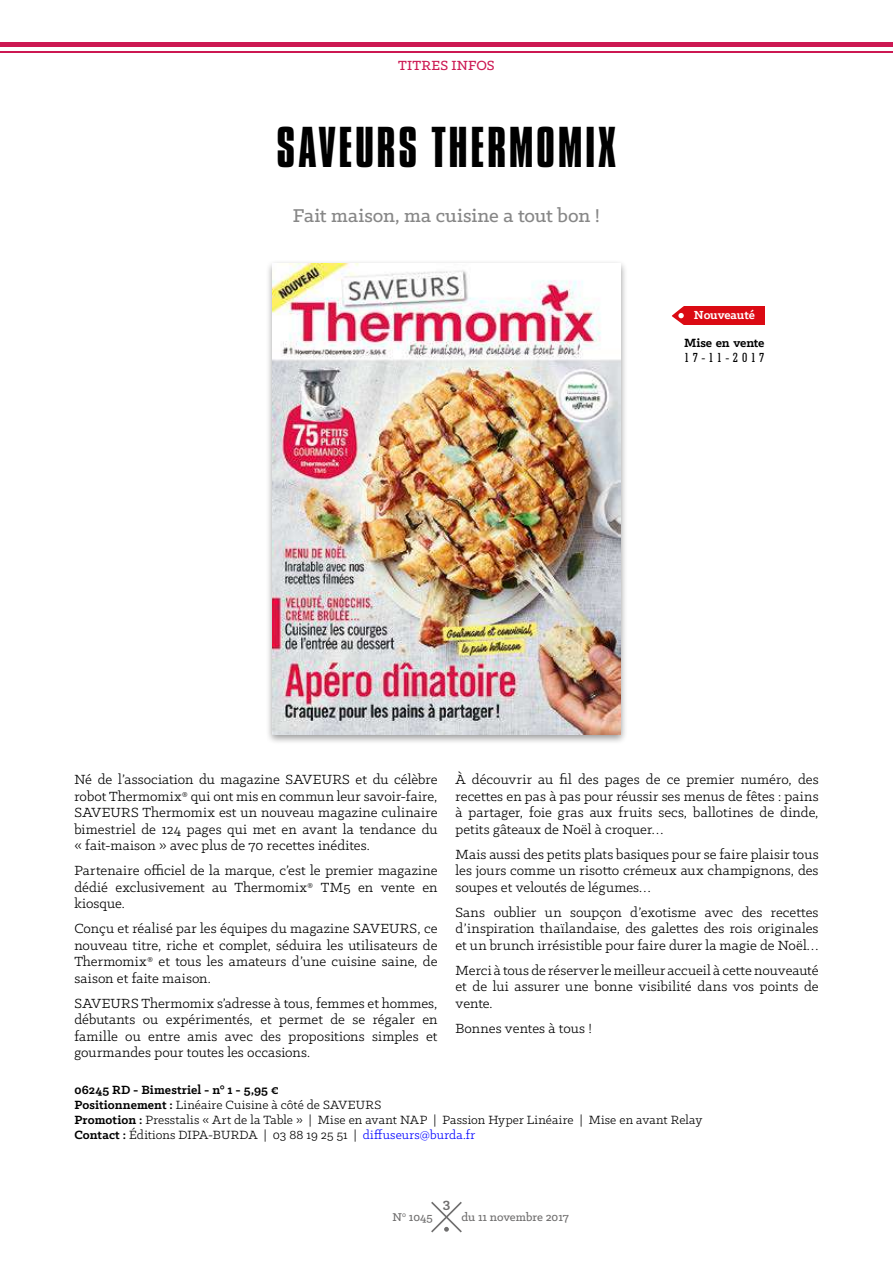
<style>
.page{position:relative;width:893px;height:1263px;background:#fff}
.page>*{position:absolute;margin:0;border:0;box-sizing:border-box;transform-origin:0 0}
.t1{font:49.5px "Compacta BT";letter-spacing:.05em;color:#000}
.t2{font:500 21px "Klinic Slab";color:#878787}
.t3{font:15px/16.5px "Klinic Slab";letter-spacing:.005em;color:#000;text-align:justify}
.t4{font:500 15px "Klinic Slab";letter-spacing:.015em;color:#cc1852}
.t5{font:700 15px "Klinic Slab";color:#706f6f}
.t6{font:13.5px/15px "Klinic Slab";letter-spacing:.015em;color:#000}
.t7{font:700 13.5px "Klinic Slab";letter-spacing:-.015em;color:#000}
.t8{font:500 condensed 13.5px "Geometric Slab 703 BT";letter-spacing:.24em;color:#000}
.t9{font:700 13.2px "Klinic Slab";color:#fff}
.t10{font:500 12.75px "Klinic Slab";color:#706f6f}
.s1{font-weight:700}
.s2{color:#00f}
</style>
<div class="page">
<svg style="left:431px;top:1202px;width:31px;height:30px"></svg>
<hr style="left:0;top:43px;width:893px;height:4px;background:#cc1852">
<hr style="left:0;top:51px;width:893px;height:1px;background:#cc1852">
<div style="left:265px;top:260px;width:363px;height:484px;background:#000;opacity:.4"></div>
<img style="left:272px;top:264px;width:349px;height:470px">
<div style="left:684px;top:306px;width:80px;height:19px;background:#db0a13"></div>
<svg style="left:672px;top:306px;width:12px;height:19px"></svg>
<p class="t4" style="left:398px;top:56px;width:98px">TITRES INFOS</p>
<h1 class="t1" style="left:277px;top:119px;width:341px">SAVEURS THERMOMIX</h1>
<h2 class="t2" style="left:293px;top:202px;width:309px">Fait maison, ma cuisine a tout bon !</h2>
<p class="t9" style="left:694px;top:306px;width:63px">Nouveauté</p>
<p class="t7" style="left:684px;top:334px;width:82px">Mise en vente</p>
<p class="t8" style="left:684px;top:349px;width:82px">17-11-2017</p>
<p class="t3" style="left:74px;top:771px;width:365px">Né de l’association du magazine SAVEURS et du célèbre robot Thermomix® qui ont mis en commun leur savoir-faire, SAVEURS Thermomix est un nouveau magazine culinaire bimestriel de 124 pages qui met en avant la tendance du « fait-maison » avec plus de 70 recettes inédites.</p>
<p class="t3" style="left:74px;top:862px;width:365px">Partenaire officiel de la marque, c’est le premier magazine dédié exclusivement au Thermomix® TM5 en vente en kiosque.</p>
<p class="t3" style="left:74px;top:920px;width:365px">Conçu et réalisé par les équipes du magazine SAVEURS, ce nouveau titre, riche et complet, séduira les utilisateurs de Thermomix® et tous les amateurs d’une cuisine saine, de saison et faite maison.</p>
<p class="t3" style="left:74px;top:994px;width:365px">SAVEURS Thermomix s’adresse à tous, femmes et hommes, débutants ou expérimentés, et permet de se régaler en famille ou entre amis avec des propositions simples et gourmandes pour toutes les occasions.</p>
<p class="t3" style="left:455px;top:771px;width:365px">À découvrir au fil des pages de ce premier numéro, des recettes en pas à pas pour réussir ses menus de fêtes : pains à partager, foie gras aux fruits secs, ballotines de dinde, petits gâteaux de Noël à croquer…</p>
<p class="t3" style="left:455px;top:845px;width:365px">Mais aussi des petits plats basiques pour se faire plaisir tous les jours comme un risotto crémeux aux champignons, des soupes et veloutés de légumes…</p>
<p class="t3" style="left:455px;top:903px;width:365px">Sans oublier un soupçon d’exotisme avec des recettes d’inspiration thaïlandaise, des galettes des rois originales et un brunch irrésistible pour faire durer la magie de Noël…</p>
<p class="t3" style="left:455px;top:961px;width:365px">Merci à tous de réserver le meilleur accueil à cette nouveauté et de lui assurer une bonne visibilité dans vos points de vente.</p>
<p class="t3" style="left:455px;top:1019px;width:138px">Bonnes ventes à tous !</p>
<p class="t6" style="left:74px;top:1082px;width:629px"><span class="s1">06245 RD - Bimestriel - n° 1 - 5,95 €<br>Positionnement :</span> Linéaire Cuisine à côté de SAVEURS<br><span class="s1">Promotion :</span> Presstalis « Art de la Table » | Mise en avant NAP | Passion Hyper Linéaire | Mise en avant Relay <span class="s1">Contact :</span> Éditions DIPA-BURDA | 03 88 19 25 51 | <span class="s2">diffuseurs@burda.fr</span></p>
<p class="t5" style="left:443px;top:1194px;width:9px">3</p>
<p class="t10" style="left:393px;top:1209px;width:42px">N<sup>0</sup> 1045</p>
<p class="t10" style="left:461px;top:1209px;width:109px">du 11 novembre 2017</p>
</div>
